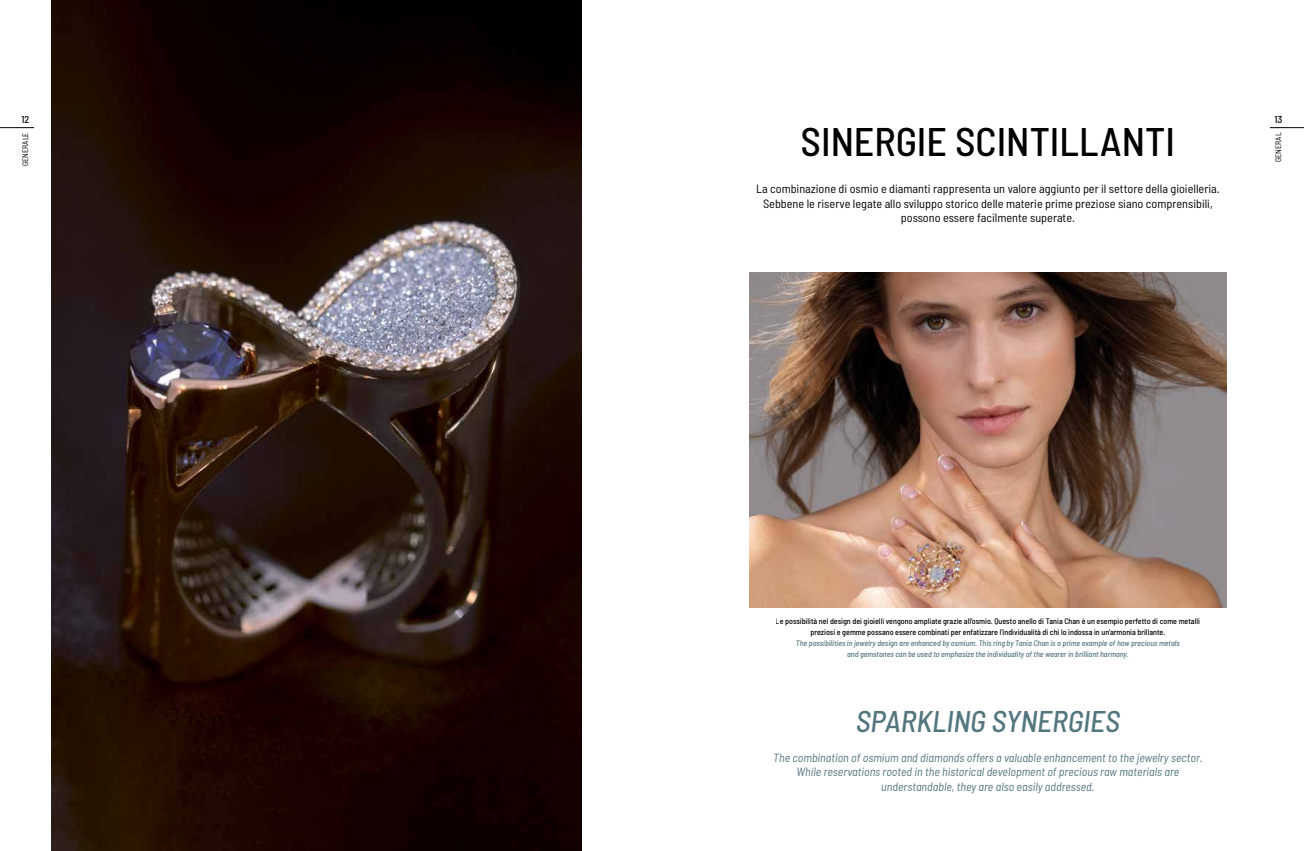
<style>
.page{position:relative;width:1304px;height:851px;background:#fff}
.page>*{position:absolute;margin:0;border:0;box-sizing:border-box;transform-origin:0 0}
.t1{font:500 semi-condensed 40px "Barlow";color:#000}
.t2{font:italic 500 semi-condensed 30px "Barlow";color:#53767e}
.t3{font:semi-condensed 12px/14.5px "Barlow";color:#000;text-align:center}
.t4{font:italic semi-condensed 12px/14.5px "Barlow";color:#53767e;text-align:center}
.t5{font:500 semi-condensed 10px "Barlow";color:#000}
.t6{font:500 semi-condensed 8px/11px "Barlow";color:#000;text-align:center}
.t7{font:italic 500 semi-condensed 8px/11px "Barlow";color:#53767e;text-align:center}
.t8{font:semi-condensed 8px "Barlow";color:#000}
</style>
<div class="page">
<hr style="left:0;top:127px;width:34px;height:1px;background:#000">
<hr style="left:1270px;top:127px;width:34px;height:1px;background:#000">
<img style="left:749px;top:272px;width:478px;height:335px">
<img style="left:51px;top:0;width:530px;height:850px">
<p class="t5" style="left:21px;top:113px;width:9px">12</p>
<p class="t5" style="left:1274px;top:113px;width:9px">13</p>
<p class="t8" style="left:1273px;top:162px;width:31px;rotate:-90deg">GENERAL</p>
<p class="t8" style="left:20px;top:166px;width:35px;rotate:-90deg">GENERALE</p>
<h1 class="t1" style="left:801px;top:117px;width:376px">SINERGIE SCINTILLANTI</h1>
<p class="t3" style="left:756px;top:181px;width:465px">La combinazione di osmio e diamanti rappresenta un valore aggiunto per il settore della gioielleria.<br>Sebbene le riserve legate allo sviluppo storico delle materie prime preziose siano comprensibili, possono essere facilmente superate.</p>
<p class="t6" style="left:776px;top:615px;width:426px">Le possibilità nel design dei gioielli vengono ampliate grazie all’osmio. Questo anello di Tania Chan è un esempio perfetto di come metalli preziosi e gemme possano essere combinati per enfatizzare l’individualità di chi lo indossa in un’armonia brillante.</p>
<p class="t7" style="left:796px;top:637px;width:385px">The possibilities in jewelry design are enhanced by osmium. This ring by Tania Chan is a prime example of how precious metals and gemstones can be used to emphasize the individuality of the wearer in brilliant harmony.</p>
<h2 class="t2" style="left:856px;top:702px;width:266px">SPARKLING SYNERGIES</h2>
<h3 class="t4" style="left:773px;top:749px;width:431px">The combination of osmium and diamonds offers a valuable enhancement to the jewelry sector.<br>While reservations rooted in the historical development of precious raw materials are understandable, they are also easily addressed.</h3>
</div>
